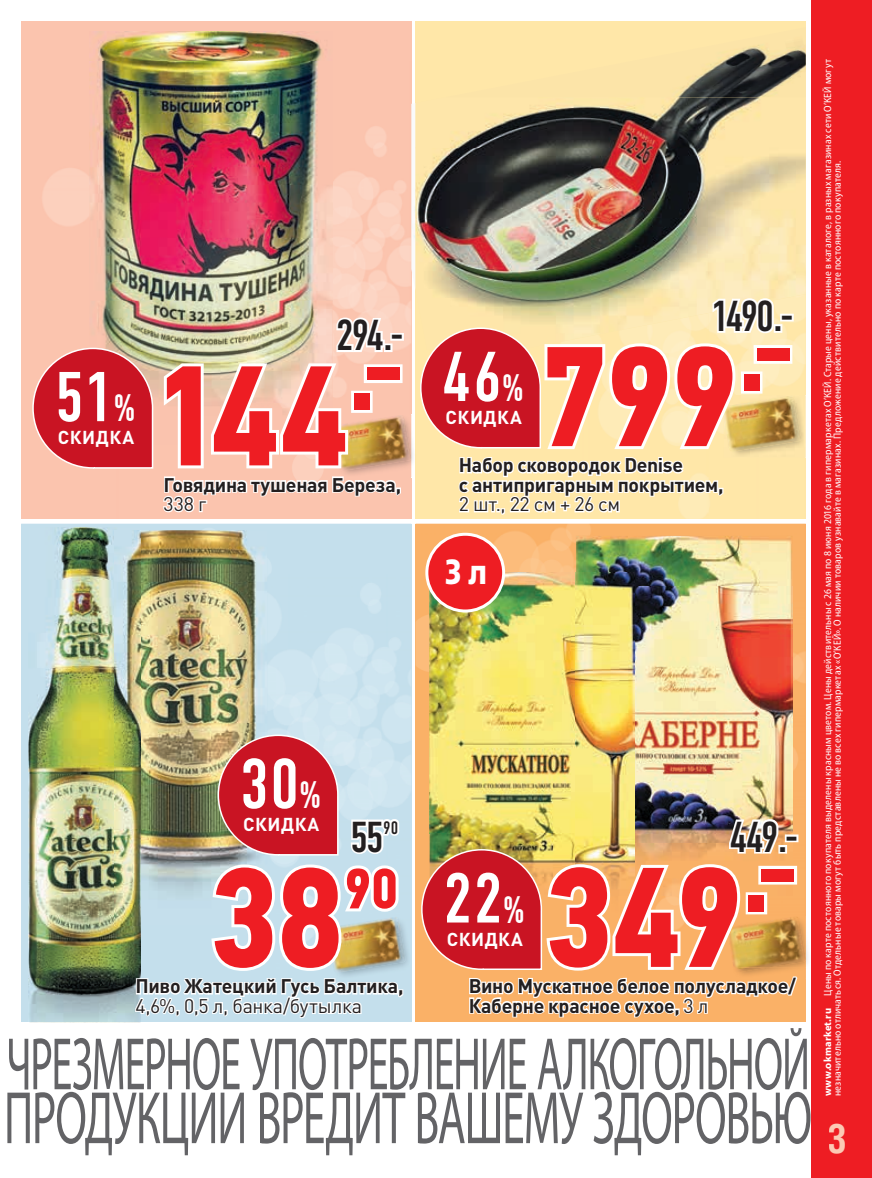
<style>
.page{position:relative;width:872px;height:1178px;background:#fff}
.page>*{position:absolute;margin:0;border:0;box-sizing:border-box;transform-origin:0 0}
.t1{font:700 142.2px "PF Din Text Cond Pro";letter-spacing:-.03em;color:#ee1d23}
.t2{font:70.35px "DIN Condensed";letter-spacing:.015em;color:#fff}
.t3{font:700 57px "PF Din Text Cond Pro";color:#ee1d23}
.t4{font:43.2px "DIN Condensed";letter-spacing:-.065em;color:#231f20}
.t5{font:700 40.65px "Helios Cond C";color:#fcc9b4}
.t6{font:700 34.8px "Free Set";color:#fff;scale:.8 1}
.t7{font:700 19.5px/19.5px "DIN Pro";letter-spacing:-.01em;color:#231f20}
.t8{font:19.5px "DIN Pro";letter-spacing:-.005em;color:#231f20}
.t9{font:700 18.45px "DIN Pro";letter-spacing:.03em;color:#fff}
.t10{font:18px "DIN Condensed";color:#231f20}
.t11{font:semi-condensed 10.5px/9.8px "Myriad Pro";letter-spacing:.015em;color:#fff}
.s1{font-size:38.4px}
.s2{font-size:43.5px}
.s3{font-weight:400}
.s4{font-weight:700;font-stretch:normal}
</style>
<div class="page">
<div style="left:21px;top:21px;width:390px;height:498px;background:#fbc4ae"></div>
<img style="left:42px;top:168px;width:47px;height:58px">
<img style="left:332px;top:126px;width:79px;height:222px">
<div style="left:415px;top:21px;width:390px;height:498px;background:#ffe7a8"></div>
<img style="left:777px;top:313px;width:28px;height:73px">
<img style="left:415px;top:524px;width:390px;height:49px">
<img style="left:415px;top:572px;width:14px;height:395px">
<img style="left:792px;top:572px;width:13px;height:344px">
<img style="left:411px;top:103px;width:4px;height:188px">
<img style="left:805px;top:27px;width:1px;height:249px">
<svg style="left:805px;top:276px;width:1px;height:18px"></svg>
<img style="left:411px;top:104px;width:1px;height:165px">
<img style="left:677px;top:44px;width:128px;height:53px">
<img style="left:415px;top:97px;width:292px;height:198px">
<img style="left:707px;top:97px;width:98px;height:216px">
<img style="left:801px;top:395px;width:5px;height:63px">
<img style="left:777px;top:396px;width:24px;height:54px">
<div style="left:773px;top:324px;width:9px;height:9px;border:4px solid #fff"></div>
<div style="left:780px;top:314px;width:13px;height:7px;border:4px solid #fff"></div>
<div style="left:753px;top:345px;width:39px;height:19px;border:6px solid #fff"></div>
<svg style="left:420px;top:295px;width:357px;height:224px"></svg>
<img style="left:89px;top:31px;width:243px;height:368px">
<img style="left:411px;top:414px;width:2px;height:63px">
<img style="left:403px;top:417px;width:8px;height:49px">
<div style="left:390px;top:333px;width:14px;height:8px;border:4px solid #fff"></div>
<svg style="left:161px;top:314px;width:242px;height:199px"></svg>
<svg style="left:32px;top:347px;width:122px;height:122px"></svg>
<img style="left:576px;top:536px;width:216px;height:51px">
<img style="left:634px;top:587px;width:158px;height:229px">
<img style="left:429px;top:573px;width:147px;height:243px">
<img style="left:576px;top:573px;width:58px;height:243px">
<img style="left:799px;top:916px;width:9px;height:62px">
<img style="left:799px;top:916px;width:6px;height:51px">
<img style="left:420px;top:816px;width:379px;height:204px">
<img style="left:141px;top:530px;width:126px;height:204px">
<img style="left:28px;top:527px;width:113px;height:495px">
<img style="left:134px;top:734px;width:271px;height:287px">
<div style="left:427px;top:534px;width:76px;height:77px;background:#ee1d23;border-radius:50%"></div>
<div style="left:425px;top:533px;width:80px;height:79px;border:3px solid #fff;border-radius:50%"></div>
<div style="left:811px;top:0;width:61px;height:1178px;background:#ee1d23"></div>
<svg style="left:7px;top:1092px;width:803px;height:63px"></svg>
<svg style="left:9px;top:1028px;width:797px;height:62px"></svg>
<h2 class="t2" style="left:55px;top:358px;width:82px">51<span class="s1">%</span></h2>
<h3 class="t9" style="left:58px;top:422px;width:78px">СКИДКА</h3>
<h3 class="t4" style="left:336px;top:311px;width:69px">294<span class="s2">.-</span></h3>
<h1 class="t1" style="left:149px;top:330px;width:256px">144<sup>.-</sup></h1>
<h3 class="t7" style="left:163px;top:472px;width:239px">Говядина тушеная Береза,</h3>
<h3 class="t8" style="left:163px;top:491px;width:44px">338 г</h3>
<h2 class="t2" style="left:239px;top:744px;width:83px">30<span class="s1">%</span></h2>
<h3 class="t9" style="left:243px;top:809px;width:78px">СКИДКА</h3>
<h3 class="t4" style="left:350px;top:813px;width:35px">55</h3>
<h3 class="t10" style="left:383px;top:817px;width:17px">90</h3>
<h1 class="t1" style="left:209px;top:832px;width:137px">38</h1>
<h3 class="t3" style="left:344px;top:854px;width:56px">90</h3>
<h3 class="t7" style="left:135px;top:974px;width:269px">Пиво Жатецкий Гусь Балтика,</h3>
<h3 class="t8" style="left:135px;top:992px;width:228px">4,6%, 0,5 л, банка/бутылка</h3>
<h3 class="t4" style="left:711px;top:292px;width:84px">1490<span class="s2">.-</span></h3>
<h1 class="t1" style="left:540px;top:311px;width:255px">799<sup>.-</sup></h1>
<h3 class="t7" style="left:459px;top:453px;width:266px">Набор сковородок Denise<br>с антипригарным покрытием,</h3>
<h3 class="t8" style="left:459px;top:491px;width:163px">2 шт., 22 см + 26 см</h3>
<h2 class="t2" style="left:442px;top:337px;width:84px">46<span class="s1">%</span></h2>
<h3 class="t9" style="left:445px;top:402px;width:78px">СКИДКА</h3>
<h3 class="t6" style="left:445px;top:549px;width:54px">3 л</h3>
<h3 class="t4" style="left:729px;top:813px;width:71px">449<span class="s2">.-</span></h3>
<h1 class="t1" style="left:544px;top:831px;width:256px">349<sup>.-</sup></h1>
<h3 class="t7" style="left:468px;top:974px;width:329px">Вино Мускатное белое полусладкое/<br>Каберне красное сухое, <span class="s3">3 л</span></h3>
<h2 class="t2" style="left:443px;top:859px;width:83px">22<span class="s1">%</span></h2>
<h3 class="t9" style="left:446px;top:923px;width:78px">СКИДКА</h3>
<p class="t11" style="left:822px;top:1096px;width:1038px;rotate:-90deg"><span class="s4">www.okmarket.ru</span> Цены по карте постоянного покупателя выделены красным цветом. Цены действительны с 26 мая по 8 июня 2016 года в гипермаркетах О’КЕЙ. Старые цены, указанные в каталоге, в разных магазинах сети О’КЕЙ могут незначительно отличаться. Отдельные товары могут быть представлены не во всех гипермаркетах «О’КЕЙ». О наличии товаров узнавайте в магазинах. Предложение действительно по карте постоянного покупателя.</p>
<h3 class="t5" style="left:826px;top:1114px;width:22px">3</h3>
</div>
